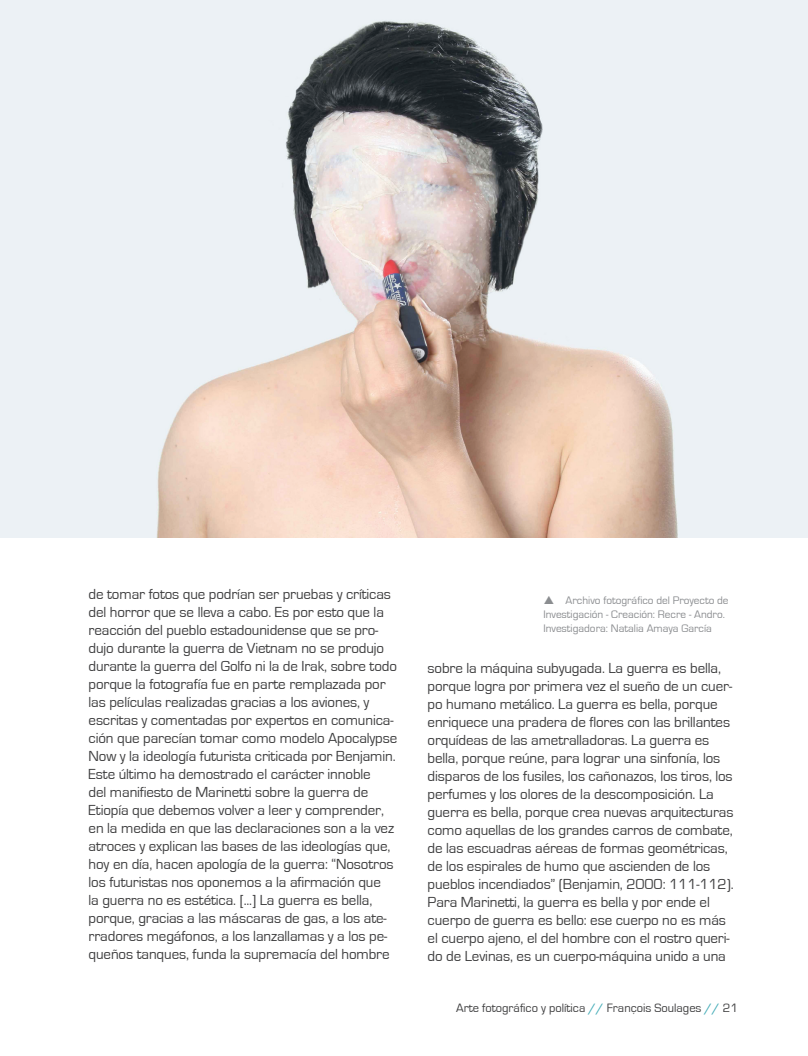
<style>
.page{position:relative;width:808px;height:1056px;background:#fff}
.page>*{position:absolute;margin:0;border:0;box-sizing:border-box;transform-origin:0 0}
.Texto_básico{font:15px/18px "Eurostile";letter-spacing:-.01em;color:#3e3e3f}
.Pie_2{font:12.5px "Eurostile";color:#3e3e3f}
.Créditos_fotos{font:11.25px/13.8px "Eurostile";color:#8b8d90}
.s1{font-weight:700;color:#44acb7}
</style>
<div class="page">
<img style="left:0;top:0;width:808px;height:537px">
<p class="Texto_básico" style="left:89px;top:586px;width:310px">de tomar fotos que podrían ser pruebas y críticas del horror que se lleva a cabo. Es por esto que la reacción del pueblo estadounidense que se pro&shy;dujo durante la guerra de Vietnam no se produjo durante la guerra del Golfo ni la de Irak, sobre todo porque la fotografía fue en parte remplazada por las películas realizadas gracias a los aviones, y escritas y comentadas por expertos en comunica&shy;ción que parecían tomar como modelo Apocalypse Now y la ideología futurista criticada por Benjamin.<br>Este último ha demostrado el carácter innoble<br>del manifiesto de Marinetti sobre la guerra de Etiopía que debemos volver a leer y comprender, en la medida en que las declaraciones son a la vez atroces y explican las bases de las ideologías que, hoy en día, hacen apología de la guerra: “Nosotros los futuristas nos oponemos a la afirmación que<br>la guerra no es estética. [...] La guerra es bella, porque, gracias a las máscaras de gas, a los ate&shy;rradores megáfonos, a los lanzallamas y a los pe&shy;queños tanques, funda la supremacía del hombre</p>
<p class="Créditos_fotos" style="left:543px;top:594px;width:187px;text-indent:22px">Archivo fotográfico del Proyecto de<br>Investigación - Creación: Recre - Andro.<br>Investigadora: Natalia Amaya García</p>
<p class="Texto_básico" style="left:428px;top:659px;width:307px">sobre la máquina subyugada. La guerra es bella, porque logra por primera vez el sueño de un cuer&shy;po humano metálico. La guerra es bella, porque enriquece una pradera de flores con las brillantes orquídeas de las ametralladoras. La guerra es bella, porque reúne, para lograr una sinfonía, los disparos de los fusiles, los cañonazos, los tiros, los perfumes y los olores de la descomposición. La guerra es bella, porque crea nuevas arquitecturas como aquellas de los grandes carros de combate, de las escuadras aéreas de formas geométricas, de los espirales de humo que ascienden de los pueblos incendiados” (Benjamin, 2000: 111-112).<br>Para Marinetti, la guerra es bella y por ende el cuerpo de guerra es bello: ese cuerpo no es más el cuerpo ajeno, el del hombre con el rostro queri&shy;do de Levinas, es un cuerpo-máquina unido a una</p>
<p class="Pie_2" style="left:456px;top:1001px;width:284px">Arte fotográfico y política <span class="s1">//</span> François Soulages <span class="s1">//</span> 21</p>
</div>
